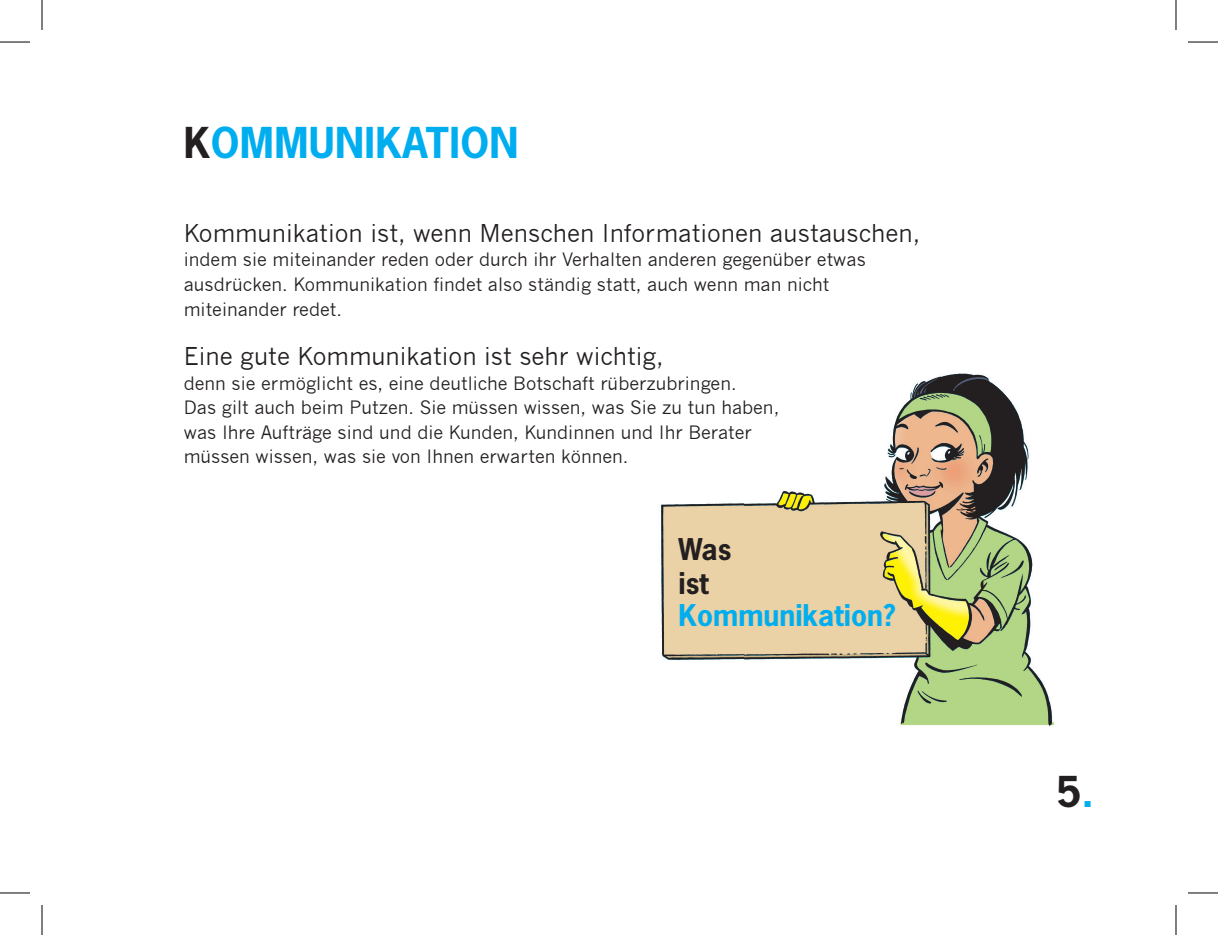
<style>
.page{position:relative;width:1218px;height:935px;background:#fff}
.page>*{position:absolute;margin:0;border:0;box-sizing:border-box;transform-origin:0 0}
.t1{font:700 40px "News Gothic Std";letter-spacing:.01em;color:#00aeef}
.t2{font:700 40px "News Gothic Std";color:#231f20}
.t3{font:700 28.2px "News Gothic Std";color:#00aeef}
.t4{font:700 28.2px/34px "News Gothic Std";color:#231f20}
.t5{font:24px "News Gothic";color:#231f20}
.t6{font:18px/24.6px "News Gothic";color:#231f20}
.s1{color:#231f20}
.s2{color:#00aeef}
</style>
<div class="page">
<img style="left:744px;top:373px;width:311px;height:353px">
<img style="left:661px;top:503px;width:83px;height:158px">
<hr style="left:0;top:42px;width:30px;height:1px;background:#000">
<hr style="left:1188px;top:42px;width:30px;height:1px;background:#000">
<hr style="left:0;top:892px;width:30px;height:1px;background:#000">
<hr style="left:1188px;top:892px;width:30px;height:1px;background:#000">
<hr style="left:42px;top:0;width:1px;height:30px;background:#000">
<hr style="left:42px;top:904px;width:1px;height:30px;background:#000">
<hr style="left:1176px;top:0;width:1px;height:30px;background:#000">
<hr style="left:1176px;top:904px;width:1px;height:30px;background:#000">
<h1 class="t1" style="left:184px;top:117px;width:336px"><span class="s1">K</span>OMMUNIKATION</h1>
<h3 class="t5" style="left:184px;top:219px;width:738px">Kommunikation ist, wenn Menschen Informationen austauschen,</h3>
<p class="t6" style="left:184px;top:248px;width:684px">indem sie miteinander reden oder durch ihr Verhalten anderen gegenüber etwas ausdrücken. Kommunikation findet also ständig statt, auch wenn man nicht miteinander redet.</p>
<h3 class="t5" style="left:184px;top:342px;width:481px">Eine gute Kommunikation ist sehr wichtig,</h3>
<p class="t6" style="left:184px;top:371px;width:597px">denn sie ermöglicht es, eine deutliche Botschaft rüberzubringen.<br>Das gilt auch beim Putzen. Sie müssen wissen, was Sie zu tun haben, was Ihre Aufträge sind und die Kunden, Kundinnen und Ihr Berater müssen wissen, was sie von Ihnen erwarten können.</p>
<h2 class="t4" style="left:678px;top:532px;width:54px">Was ist</h2>
<h2 class="t3" style="left:678px;top:596px;width:219px">Kommunikation?</h2>
<h1 class="t2" style="left:1056px;top:765px;width:39px">5<span class="s2">.</span></h1>
</div>
